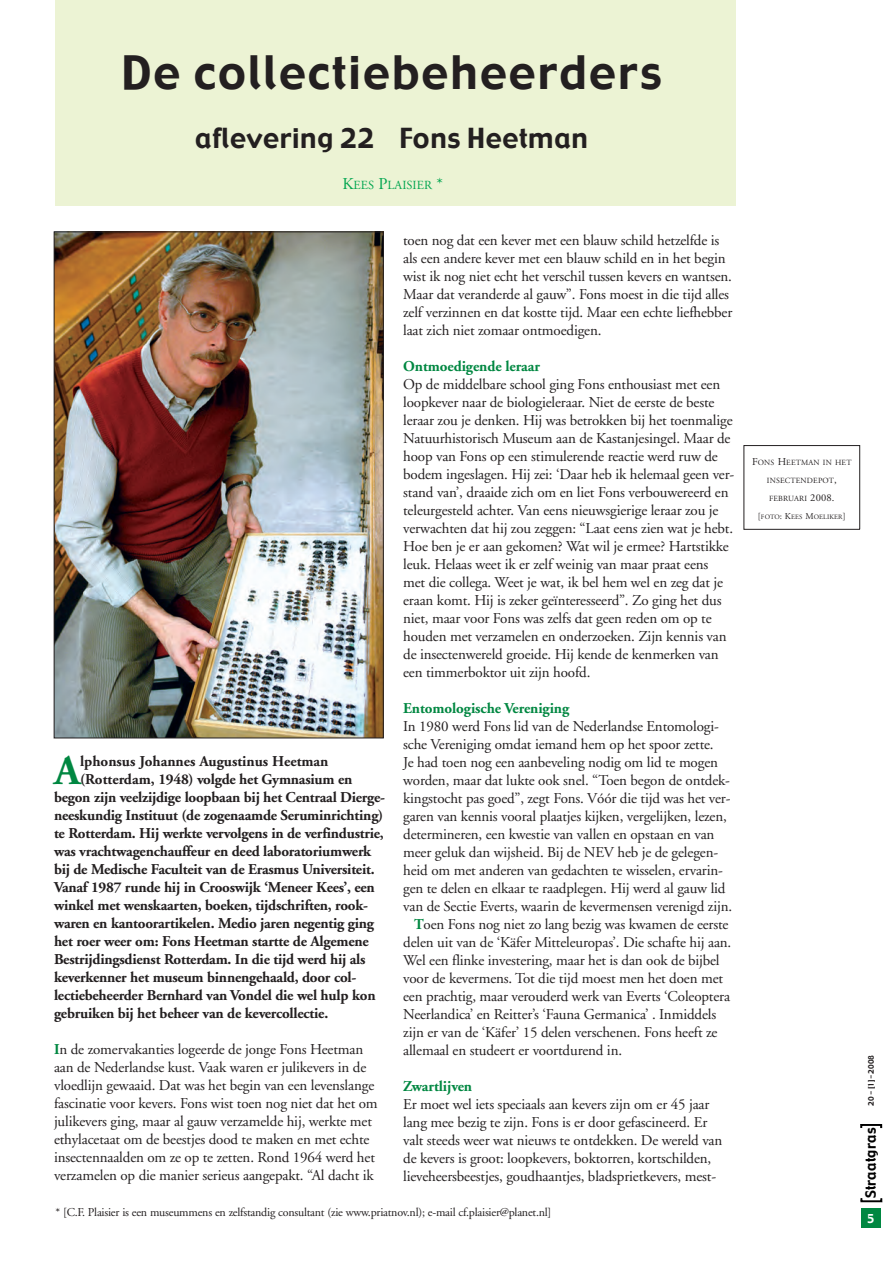
<style>
.page{position:relative;width:893px;height:1263px;background:#fff}
.page>*{position:absolute;margin:0;border:0;box-sizing:border-box;transform-origin:0 0}
.kop{font:45px "Gadget";letter-spacing:.05em;color:#231f20}
.t1{font:700 42.15px "Adobe Garamond";color:#008741}
.kop-2{font:27px "Gadget";letter-spacing:.025em;color:#231f20}
.t2{font:15px/18px "Adobe Garamond";letter-spacing:-.01em;color:#231f20}
.t3{font:700 15px "Adobe Garamond";letter-spacing:-.015em;color:#231f20}
.t4{font:700 15px "Adobe Garamond";letter-spacing:-.005em;color:#008741}
.t5{font:14.1px "Gadget";letter-spacing:.02em;color:#000}
.auteurstekst{font:12.3px "Adobe Garamond";color:#00a54f}
.Normaal{font:12px "Adobe Garamond";letter-spacing:-.02em;color:#231f20}
.Normaal-2{font:12px "Gadget";color:#fff}
.t6{font:7.8px "Adobe Garamond";letter-spacing:.02em;color:#231f20}
.Normaal-3{font:7.5px "Gadget";color:#231f20}
.t7{font:6.75px "Adobe Garamond";letter-spacing:.02em;color:#231f20}
.s1{font-size:16.5px}
.s2{font-weight:700;color:#008741}
.s3{font-size:10.5px}
.s4{font-size:9px}
</style>
<div class="page">
<svg style="left:860px;top:1198px;width:22px;height:4px"></svg>
<svg style="left:860px;top:1124px;width:22px;height:4px"></svg>
<div style="left:861px;top:1208px;width:19px;height:19px;background:#008741"></div>
<div style="left:744px;top:445px;width:116px;height:84px;border:1px solid #231f20"></div>
<div style="left:55px;top:0;width:680px;height:205px;background:#ecf3d4"></div>
<img style="left:56px;top:234px;width:325px;height:502px">
<p class="kop" style="left:121px;top:44px;width:542px">De collectiebeheerders</p>
<p class="kop-2" style="left:195px;top:120px;width:394px">aflevering 22 Fons Heetman</p>
<p class="auteurstekst" style="left:342px;top:178px;width:102px"><span class="s1">K</span>EES <span class="s1">P</span>LAISIER <span class="s1">*</span></p>
<p class="t2" style="left:403px;top:232px;width:331px">toen nog dat een kever met een blauw schild hetzelfde is als een andere kever met een blauw schild en in het begin wist ik nog niet echt het verschil tussen kevers en wantsen.<br>Maar dat veranderde al gauw”. Fons moest in die tijd alles zelf verzinnen en dat kostte tijd. Maar een echte liefhebber laat zich niet zomaar ontmoedigen.</p>
<p class="t4" style="left:403px;top:358px;width:138px">Ontmoedigende leraar</p>
<p class="t2" style="left:403px;top:376px;width:333px">Op de middelbare school ging Fons enthousiast met een loopkever naar de biologieleraar. Niet de eerste de beste leraar zou je denken. Hij was betrokken bij het toenmalige Natuurhistorisch Museum aan de Kastanjesingel. Maar de hoop van Fons op een stimulerende reactie werd ruw de bodem ingeslagen. Hij zei: ‘Daar heb ik helemaal geen ver&shy;stand van’, draaide zich om en liet Fons verbouwereerd en teleurgesteld achter. Van eens nieuwsgierige leraar zou je verwachten dat hij zou zeggen: “Laat eens zien wat je hebt.<br>Hoe ben je er aan gekomen? Wat wil je ermee? Hartstikke leuk. Helaas weet ik er zelf weinig van maar praat eens<br>met die collega. Weet je wat, ik bel hem wel en zeg dat je eraan komt. Hij is zeker geïnteresseerd”. Zo ging het dus niet, maar voor Fons was zelfs dat geen reden om op te houden met verzamelen en onderzoeken. Zijn kennis van de insectenwereld groeide. Hij kende de kenmerken van een timmerboktor uit zijn hoofd.</p>
<p class="t4" style="left:403px;top:700px;width:168px">Entomologische Vereniging</p>
<p class="t2" style="left:403px;top:718px;width:330px">In 1980 werd Fons lid van de Nederlandse Entomologi&shy;sche Vereniging omdat iemand hem op het spoor zette.<br>Je had toen nog een aanbeveling nodig om lid te mogen worden, maar dat lukte ook snel. “Toen begon de ontdek&shy;kingstocht pas goed”, zegt Fons. Vóór die tijd was het ver&shy;garen van kennis vooral plaatjes kijken, vergelijken, lezen, determineren, een kwestie van vallen en opstaan en van meer geluk dan wijsheid. Bij de NEV heb je de gelegen&shy;heid om met anderen van gedachten te wisselen, ervarin&shy;gen te delen en elkaar te raadplegen. Hij werd al gauw lid van de Sectie Everts, waarin de kevermensen verenigd zijn.</p>
<p class="t2" style="left:403px;top:916px;width:330px;text-indent:11px"><span class="s2">T</span>oen Fons nog niet zo lang bezig was kwamen de eerste delen uit van de ‘Käfer Mitteleuropas’. Die schafte hij aan.<br>Wel een flinke investering, maar het is dan ook de bijbel voor de kevermens. Tot die tijd moest men het doen met een prachtig, maar verouderd werk van Everts ‘Coleoptera Neerlandica’ en Reitter’s ‘Fauna Germanica’ . Inmiddels zijn er van de ‘Käfer’ 15 delen verschenen. Fons heeft ze allemaal en studeert er voortdurend in.</p>
<p class="t4" style="left:403px;top:1078px;width:70px">Zwartlijven</p>
<p class="t2" style="left:403px;top:1096px;width:321px">Er moet wel iets speciaals aan kevers zijn om er 45 jaar lang mee bezig te zijn. Fons is er door gefascineerd. Er valt steeds weer wat nieuws te ontdekken. De wereld van de kevers is groot: loopkevers, boktorren, kortschilden, lieveheersbeestjes, goudhaantjes, bladsprietkevers, mest-</p>
<p class="Normaal" style="left:56px;top:1206px;width:497px">* [C.F. Plaisier is een museummens en zelfstandig consultant (zie www.priatnov.nl); e-mail cf.plaisier@planet.nl]</p>
<p class="t1" style="left:54px;top:748px;width:28px">A</p>
<p class="t3" style="left:80px;top:753px;width:250px">lphonsus Johannes Augustinus Heetman</p>
<p class="t3" style="left:80px;top:771px;width:274px">(Rotterdam, 1948) volgde het Gymnasium en</p>
<p class="t3" style="left:54px;top:789px;width:333px">begon zijn veelzijdige loopbaan bij het Centraal Dierge-</p>
<p class="t3" style="left:54px;top:807px;width:331px">neeskundig Instituut (de zogenaamde Seruminrichting)</p>
<p class="t3" style="left:54px;top:825px;width:331px">te Rotterdam. Hij werkte vervolgens in de verfindustrie,</p>
<p class="t3" style="left:54px;top:843px;width:319px">was vrachtwagenchauffeur en deed laboratoriumwerk</p>
<p class="t3" style="left:54px;top:861px;width:322px">bij de Medische Faculteit van de Erasmus Universiteit.</p>
<p class="t3" style="left:54px;top:879px;width:322px">Vanaf 1987 runde hij in Crooswijk ‘Meneer Kees’, een</p>
<p class="t3" style="left:54px;top:897px;width:316px">winkel met wenskaarten, boeken, tijdschriften, rook-</p>
<p class="t3" style="left:54px;top:915px;width:322px">waren en kantoorartikelen. Medio jaren negentig ging</p>
<p class="t3" style="left:54px;top:933px;width:316px">het roer weer om: Fons Heetman startte de Algemene</p>
<p class="t3" style="left:54px;top:951px;width:313px">Bestrijdingsdienst Rotterdam. In die tijd werd hij als</p>
<p class="t3" style="left:54px;top:969px;width:304px">keverkenner het museum binnengehaald, door col-</p>
<p class="t3" style="left:54px;top:987px;width:323px">lectiebeheerder Bernhard van Vondel die wel hulp kon</p>
<p class="t3" style="left:54px;top:1005px;width:276px">gebruiken bij het beheer van de kevercollectie.</p>
<p class="t2" style="left:54px;top:1041px;width:325px"><span class="s2">I</span>n de zomervakanties logeerde de jonge Fons Heetman aan de Nederlandse kust. Vaak waren er julikevers in de vloedlijn gewaaid. Dat was het begin van een levenslange fascinatie voor kevers. Fons wist toen nog niet dat het om julikevers ging, maar al gauw verzamelde hij, werkte met ethylacetaat om de beestjes dood te maken en met echte insectennaalden om ze op te zetten. Rond 1964 werd het verzamelen op die manier serieus aangepakt. “Al dacht ik</p>
<p class="t6" style="left:752px;top:458px;width:101px"><span class="s3">F</span>ONS <span class="s3">H</span>EETMAN IN HET</p>
<p class="t6" style="left:767px;top:476px;width:71px">INSECTENDEPOT<span class="s3">,</span></p>
<p class="t6" style="left:769px;top:494px;width:67px">FEBRUARI <span class="s3">2008.</span></p>
<p class="t7" style="left:758px;top:513px;width:89px"><span class="s4">[</span>FOTO<span class="s4">: K</span>EES <span class="s4">M</span>OELIKER<span class="s4">]</span></p>
<p class="Normaal-3" style="left:866px;top:1106px;width:52px;rotate:-90deg">20 - [1]- 2008</p>
<p class="t5" style="left:862px;top:1198px;width:72px;rotate:-90deg">Straatgras</p>
<p class="Normaal-2" style="left:867px;top:1210px;width:9px">5</p>
</div>
